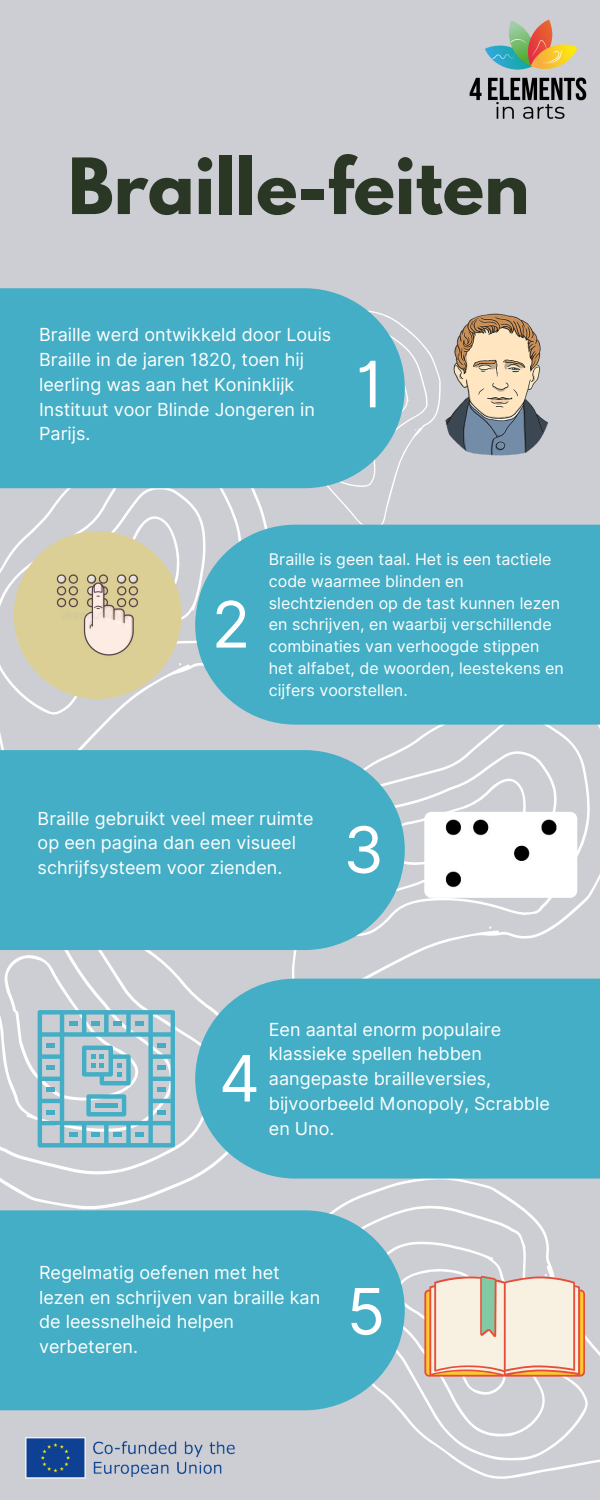
<style>
.page{position:relative;width:600px;height:1500px;background:#cdced3}
.page>*{position:absolute;margin:0;border:0;box-sizing:border-box;transform-origin:0 0}
.t1{font:700 68.6px "League Spartan";color:#2b3725}
.t2{font:64px "Inter";color:#fff}
.t3{font:18px/24.8px "Inter";color:#fff}
.t4{font:16px/21.8px "Inter";color:#fff}
</style>
<div class="page">
<svg style="left:317px;top:327px;width:178px;height:198px"></svg>
<svg style="left:289px;top:725px;width:311px;height:254px"></svg>
<svg style="left:0;top:488px;width:317px;height:262px"></svg>
<div style="left:0;top:288px;width:405px;height:200px;background:#43aec5"></div>
<div style="left:195px;top:525px;width:405px;height:200px;background:#43aec5"></div>
<svg style="left:0;top:950px;width:195px;height:260px"></svg>
<div style="left:0;top:750px;width:405px;height:200px;background:#43aec5"></div>
<svg style="left:288px;top:1179px;width:312px;height:300px"></svg>
<div style="left:195px;top:979px;width:405px;height:200px;background:#43aec5"></div>
<div style="left:0;top:1210px;width:405px;height:200px;background:#43aec5"></div>
<img style="left:437px;top:313px;width:111px;height:146px">
<img style="left:14px;top:531px;width:168px;height:168px;border-radius:50%">
<img style="left:424px;top:812px;width:153px;height:86px;border-radius:7px">
<img style="left:25px;top:1437px;width:210px;height:42px">
<svg style="left:38px;top:1010px;width:137px;height:137px"></svg>
<svg style="left:424px;top:1276px;width:161px;height:100px;background:#efd3bc"></svg>
<img style="left:469px;top:19px;width:118px;height:100px">
<p class="t1" style="left:68px;top:152px;width:463px">Braille-feiten</p>
<p class="t3" style="left:39px;top:322px;width:294px">Braille werd ontwikkeld door Louis<br>Braille in de jaren 1820, toen hij leerling was aan het Koninklijk<br>Instituut voor Blinde Jongeren in<br>Parijs.</p>
<p class="t2" style="left:356px;top:346px;width:30px">1</p>
<p class="t2" style="left:212px;top:586px;width:40px">2</p>
<p class="t4" style="left:269px;top:548px;width:297px">Braille is geen taal. Het is een tactiele code waarmee blinden en slechtzienden op de tast kunnen lezen en schrijven, en waarbij verschillende combinaties van verhoogde stippen het alfabet, de woorden, leestekens en cijfers voorstellen.</p>
<p class="t3" style="left:38px;top:806px;width:277px">Braille gebruikt veel meer ruimte op een pagina dan een visueel schrijfsysteem voor zienden.</p>
<p class="t2" style="left:343px;top:811px;width:42px">3</p>
<p class="t2" style="left:219px;top:1040px;width:43px">4</p>
<p class="t3" style="left:269px;top:1017px;width:282px">Een aantal enorm populaire klassieke spellen hebben aangepaste brailleversies, bijvoorbeeld Monopoly, Scrabble en Uno.</p>
<p class="t3" style="left:39px;top:1260px;width:283px">Regelmatig oefenen met het lezen en schrijven van braille kan de leessnelheid helpen verbeteren.</p>
<p class="t2" style="left:347px;top:1273px;width:40px">5</p>
</div>
